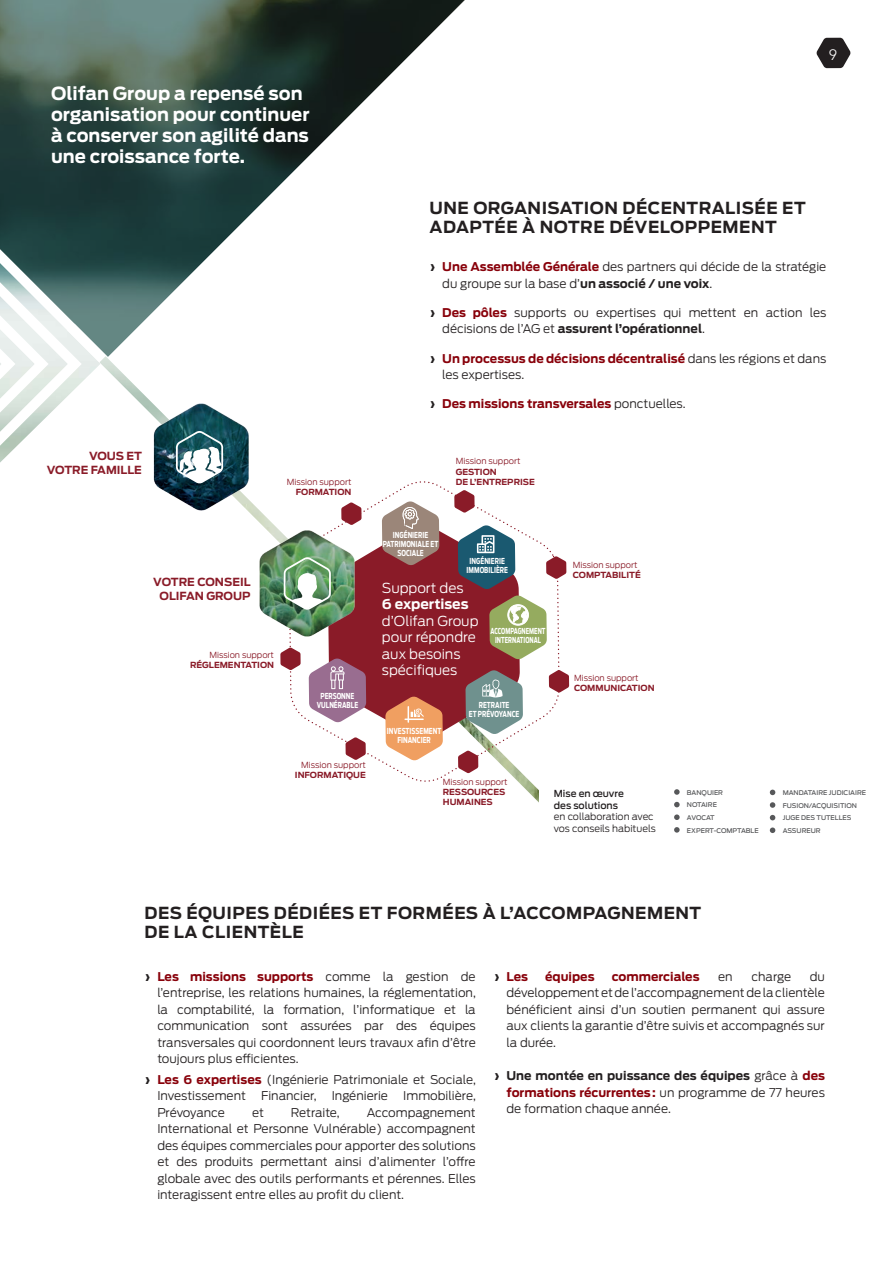
<style>
.page{position:relative;width:893px;height:1263px;background:#fff}
.page>*{position:absolute;margin:0;border:0;box-sizing:border-box;transform-origin:0 0}
.phrase_gras_intro{font:700 18px/21px "Antenna";color:#fff}
.intro_titre_cap{font:700 16.5px/19.5px "Antenna";letter-spacing:.03em;color:#231f20}
.t1{font:300 15px "Avenir";color:#fff}
.t2{font:300 13.65px/16.4px "Antenna";color:#fff}
.t3{font:300 12px/16.5px "Antenna";color:#231f20;text-align:justify}
.t4{font:700 12px/16.5px "Antenna";color:#88010a}
.t5{font:700 11.1px/13.4px "Antenna";color:#8a1b28;text-align:right}
.t6{font:300 9.6px/11.6px "Antenna";color:#231f20}
.t7{font:300 8.4px/10.2px "Antenna";color:#8a1b28;text-align:right}
.t8{font:700 8.4px/10.1px "Antenna";color:#8a1b28}
.t9{font:700 8.25px/8.9px "Antenna Cond";color:#fff;text-align:center;scale:.84 1}
.t10{font:700 8.25px/8.9px "Antenna Cond";color:#fff;text-align:center;scale:.76 1}
.t11{font:500 6.45px/12.6px "Antenna";color:#57585a}
.s1{font-weight:700}
.s2{font-weight:900}
.s3{font-weight:700;color:#88010a}
.s4{font-weight:900;color:#231f20}
.s5{font-weight:300;color:#231f20}
.s6{font-weight:300}
.s7{font-weight:500}
</style>
<div class="page">
<svg style="left:0;top:0;width:80px;height:408px;background:#43605c"></svg>
<svg style="left:0;top:1px;width:55px;height:462px"></svg>
<svg style="left:80px;top:0;width:385px;height:314px"></svg>
<svg style="left:59px;top:314px;width:92px;height:94px"></svg>
<img style="left:99px;top:356px;width:471px;height:447px">
<div style="left:539px;top:775px;width:284px;height:229px;background:#fff"></div>
<svg style="left:288px;top:478px;width:272px;height:306px"></svg>
<svg style="left:674px;top:789px;width:6px;height:6px"></svg>
<svg style="left:674px;top:802px;width:6px;height:5px"></svg>
<svg style="left:674px;top:814px;width:6px;height:6px"></svg>
<svg style="left:674px;top:827px;width:6px;height:6px"></svg>
<svg style="left:770px;top:790px;width:5px;height:5px"></svg>
<svg style="left:770px;top:802px;width:5px;height:6px"></svg>
<svg style="left:770px;top:815px;width:5px;height:5px"></svg>
<svg style="left:770px;top:827px;width:5px;height:6px"></svg>
<img style="left:146px;top:404px;width:107px;height:106px">
<img style="left:254px;top:530px;width:26px;height:107px">
<svg style="left:175px;top:430px;width:49px;height:55px"></svg>
<svg style="left:280px;top:490px;width:289px;height:283px"></svg>
<svg style="left:816px;top:38px;width:35px;height:30px"></svg>
<p class="phrase_gras_intro" style="left:51px;top:83px;width:260px">Olifan Group a repensé son organisation pour continuer à conserver son agilité dans une croissance forte.</p>
<p class="t5" style="left:47px;top:450px;width:97px">VOUS ET<br>VOTRE FAMILLE</p>
<p class="t7" style="left:287px;top:477px;width:66px">Mission support<br><span class="s1">FORMATION</span></p>
<p class="t5" style="left:153px;top:576px;width:99px;text-align:center">VOTRE CONSEIL<br>OLIFAN GROUP</p>
<p class="t7" style="left:190px;top:650px;width:85px">Mission support<br><span class="s1">RÉGLEMENTATION</span></p>
<p class="t9" style="left:317px;top:691px;width:51px">PERSONNE<br>VULNÉRABLE</p>
<p class="t7" style="left:295px;top:760px;width:72px">Mission support<br><span class="s1">INFORMATIQUE</span></p>
<p class="t1" style="left:829px;top:45px;width:9px">9</p>
<p class="intro_titre_cap" style="left:429px;top:198px;width:378px">UNE ORGANISATION DÉCENTRALISÉE ET<br>ADAPTÉE À NOTRE DÉVELOPPEMENT</p>
<p class="t3" style="left:442px;top:258px;width:386px;text-indent:-13px"><span class="s2">›</span> <span class="s3">Une Assemblée Générale</span> des partners qui décide de la stratégie du groupe sur la base d’<span class="s1">un associé / une voix</span>.</p>
<p class="t3" style="left:442px;top:304px;width:386px;text-indent:-13px"><span class="s2">›</span> <span class="s3">Des pôles</span> supports ou expertises qui mettent en action les décisions de l’AG et <span class="s1">assurent l’opérationnel</span>.</p>
<p class="t4" style="left:442px;top:350px;width:386px;text-indent:-13px"><span class="s4">›</span> Un processus de décisions décentralisé <span class="s5">dans les régions et dans les expertises.</span></p>
<p class="t4" style="left:429px;top:396px;width:258px"><span class="s4">›</span> Des missions transversales <span class="s5">ponctuelles.</span></p>
<p class="t8" style="left:456px;top:456px;width:81px"><span class="s6">Mission support<br></span>GESTION<br>DE L’ENTREPRISE</p>
<p class="t9" style="left:383px;top:531px;width:68px">INGÉNIERIE<br>PATRIMONIALE ET<br>SOCIALE</p>
<p class="t9" style="left:467px;top:556px;width:51px">INGÉNIERIE<br>IMMOBILIÈRE</p>
<p class="t2" style="left:382px;top:580px;width:98px">Support des<br><span class="s1">6 expertises </span>d’Olifan Group pour répondre aux besoins spécifiques</p>
<p class="t10" style="left:491px;top:627px;width:74px">ACCOMPAGNEMENT<br>INTERNATIONAL</p>
<p class="t9" style="left:387px;top:727px;width:66px">INVESTISSEMENT<br>FINANCIER</p>
<p class="t9" style="left:469px;top:701px;width:62px">RETRAITE<br>ET PRÉVOYANCE</p>
<p class="t7" style="left:573px;top:559px;width:69px;text-align:left">Mission support<br><span class="s1">COMPTABILITÉ</span></p>
<p class="t7" style="left:574px;top:673px;width:82px;text-align:left">Mission support<br><span class="s1">COMMUNICATION</span></p>
<p class="t8" style="left:443px;top:777px;width:66px"><span class="s6">Mission support<br></span>RESSOURCES<br>HUMAINES</p>
<p class="t6" style="left:554px;top:788px;width:103px"><span class="s7">Mise en œuvre<br>des solutions<br></span>en collaboration avec vos conseils habituels</p>
<p class="t11" style="left:687px;top:786px;width:73px">BANQUIER<br>NOTAIRE<br>AVOCAT<br>EXPERT-COMPTABLE</p>
<p class="t11" style="left:783px;top:786px;width:85px">MANDATAIRE JUDICIAIRE<br>FUSION/ACQUISITION<br>JUGE DES TUTELLES<br>ASSUREUR</p>
<p class="intro_titre_cap" style="left:145px;top:903px;width:558px">DES ÉQUIPES DÉDIÉES ET FORMÉES À L’ACCOMPAGNEMENT<br>DE LA CLIENTÈLE</p>
<p class="t3" style="left:157px;top:968px;width:320px;text-indent:-13px"><span class="s2">›</span> <span class="s3">Les missions supports</span> comme la gestion de l’entreprise, les relations humaines, la réglementation, la comptabilité, la formation, l’informatique et la communication sont assurées par des équipes transversales qui coordonnent leurs travaux afin d’être toujours plus efficientes.</p>
<p class="t3" style="left:157px;top:1071px;width:320px;text-indent:-13px"><span class="s2">›</span> <span class="s3">Les 6 expertises</span> (Ingénierie Patrimoniale et Sociale,<br>Investissement</p>
<p class="t4" style="left:494px;top:968px;width:36px"><span class="s4">›</span> Les</p>
<p class="t4" style="left:545px;top:968px;width:51px">équipes</p>
<p class="t4" style="left:612px;top:968px;width:89px">commerciales</p>
<p class="t3" style="left:718px;top:968px;width:16px">en</p>
<p class="t3" style="left:751px;top:968px;width:41px">charge</p>
<p class="t3" style="left:506px;top:968px;width:320px;text-indent:303px">du développement et de l’accompagnement de la clientèle bénéficient ainsi d’un soutien permanent qui assure aux clients la garantie d’être suivis et accompagnés sur la durée.</p>
<p class="t3" style="left:506px;top:1067px;width:320px;text-indent:-13px"><span class="s2">›</span> <span class="s1">Une montée en puissance des équipes</span> grâce à <span class="s3">des formations récurrentes:</span> un programme de 77 heures de formation chaque année.</p>
<p class="t3" style="left:261px;top:1088px;width:128px">Financier, Ingénierie</p>
<p class="t3" style="left:403px;top:1088px;width:74px">Immobilière,</p>
<p class="t3" style="left:157px;top:1104px;width:69px">Prévoyance</p>
<p class="t3" style="left:252px;top:1104px;width:13px">et</p>
<p class="t3" style="left:291px;top:1104px;width:50px">Retraite,</p>
<p class="t3" style="left:157px;top:1104px;width:320px;text-indent:209px">Accompagnement International et Personne Vulnérable) accompagnent des équipes commerciales pour apporter des solutions et des produits permettant ainsi d’alimenter l’offre globale avec des outils performants et pérennes. Elles interagissent entre elles au profit du client.</p>
</div>
